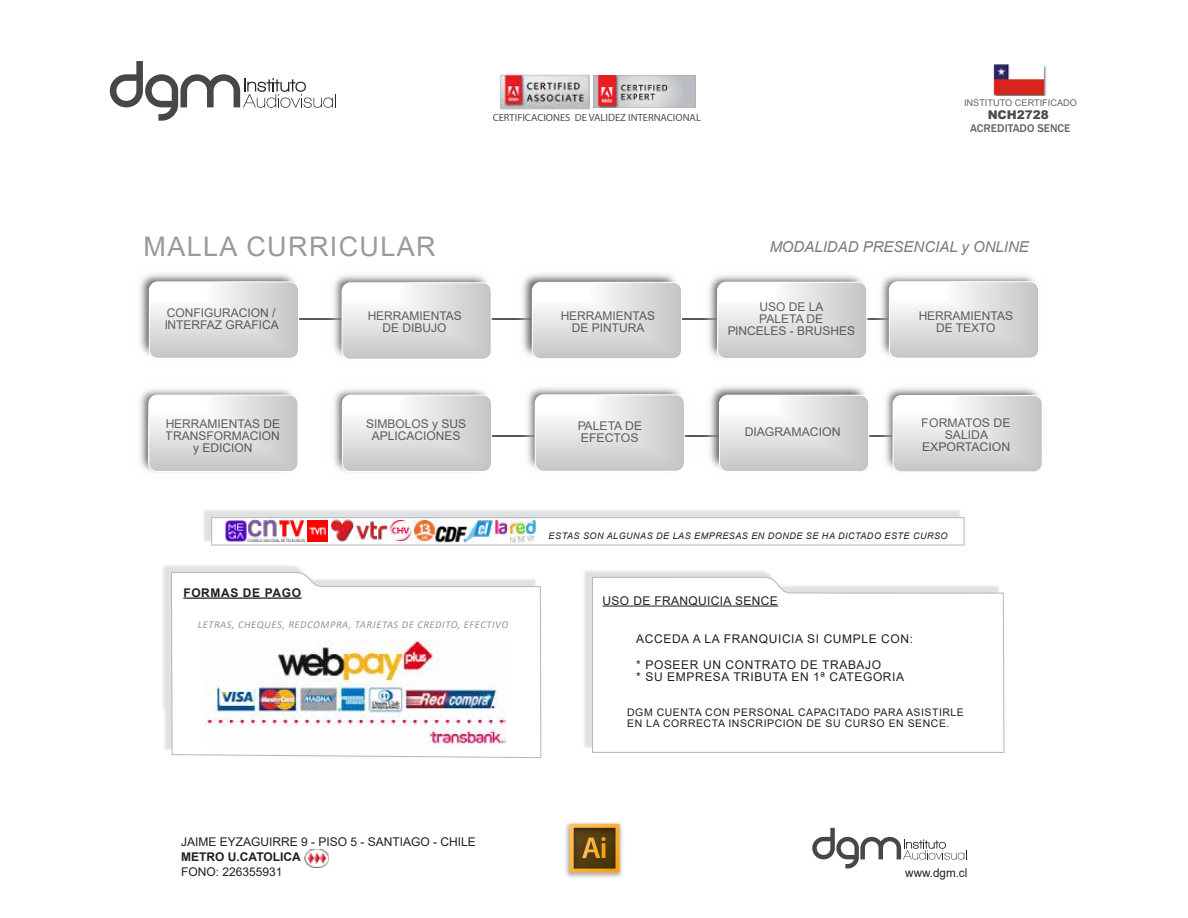
<style>
.page{position:relative;width:1188px;height:918px;background:#fff}
.page>*{position:absolute;margin:0;border:0;box-sizing:border-box;transform-origin:0 0}
.t1{font:27px "Arial";letter-spacing:.05em;color:#9a9a9a}
.t2{font:italic 15px "Arial";color:#58595b}
.t3{font:12px/12px "Arial";color:#231f20;text-align:center}
.t4{font:12px/12px "Arial";letter-spacing:.05em;color:#231f20}
.t5{font:900 12px "Arial";color:#000}
.t6{font:12px "Arial";letter-spacing:.03em;color:#231f20}
.t7{font:700 12px "Arial";color:#231f20}
.t8{font:700 12px "Arial";letter-spacing:.05em;color:#231f20}
.t9{font:500 11.55px "Franklin Gothic";color:#231f20}
.t10{font:10.5px/10.5px "Arial";letter-spacing:.05em;color:#231f20}
.t11{font:italic 10.5px "Calibri";letter-spacing:.05em;color:#939598}
.t12{font:10.5px "Myriad Pro";color:#000}
.t13{font:italic 9.15px "Arial";letter-spacing:.05em;color:#231f20}
.t14{font:9.15px "Arial";color:#231f20}
</style>
<div class="page">
<svg style="left:592px;top:522px;width:412px;height:231px"></svg>
<img style="left:140px;top:274px;width:142px;height:64px">
<svg style="left:149px;top:282px;width:133px;height:56px"></svg>
<div style="left:149px;top:282px;width:150px;height:77px;border:1px solid #fff;border-radius:8px"></div>
<img style="left:282px;top:274px;width:188px;height:64px">
<svg style="left:342px;top:283px;width:128px;height:55px"></svg>
<div style="left:342px;top:283px;width:149px;height:76px;border:1px solid #fff;border-radius:8px"></div>
<img style="left:470px;top:274px;width:187px;height:64px">
<svg style="left:532px;top:282px;width:125px;height:54px"></svg>
<div style="left:532px;top:282px;width:150px;height:77px;border:1px solid #fff;border-radius:8px"></div>
<svg style="left:348px;top:397px;width:126px;height:73px"></svg>
<div style="left:342px;top:395px;width:150px;height:77px;border:1px solid #fff;border-radius:8px"></div>
<img style="left:657px;top:274px;width:173px;height:62px">
<svg style="left:718px;top:282px;width:112px;height:52px"></svg>
<div style="left:717px;top:282px;width:150px;height:77px;border:1px solid #fff;border-radius:8px"></div>
<img style="left:830px;top:275px;width:205px;height:59px">
<svg style="left:889px;top:282px;width:148px;height:54px"></svg>
<div style="left:889px;top:282px;width:150px;height:76px;border:1px solid #fff;border-radius:8px"></div>
<img style="left:658px;top:334px;width:260px;height:61px">
<svg style="left:734px;top:397px;width:98px;height:73px"></svg>
<div style="left:719px;top:395px;width:150px;height:77px;border:1px solid #fff;border-radius:8px"></div>
<img style="left:163px;top:566px;width:140px;height:184px">
<svg style="left:171px;top:572px;width:370px;height:186px"></svg>
<hr style="left:183px;top:597px;width:119px;height:2px;background:#231f20">
<hr style="left:603px;top:606px;width:175px;height:1px;background:#231f20">
<img style="left:474px;top:336px;width:260px;height:138px">
<svg style="left:535px;top:395px;width:149px;height:76px"></svg>
<div style="left:535px;top:395px;width:150px;height:76px;border:1px solid #fff;border-radius:8px"></div>
<img style="left:832px;top:336px;width:207px;height:186px">
<svg style="left:893px;top:395px;width:147px;height:77px"></svg>
<div style="left:893px;top:395px;width:149px;height:77px;border:1px solid #fff;border-radius:8px"></div>
<img style="left:304px;top:849px;width:25px;height:19px">
<svg style="left:812px;top:828px;width:155px;height:40px"></svg>
<img style="left:565px;top:822px;width:58px;height:56px">
<svg style="left:570px;top:824px;width:49px;height:48px;background:#8e651d"></svg>
<img style="left:204px;top:641px;width:301px;height:105px">
<img style="left:204px;top:509px;width:758px;height:35px">
<div style="left:212px;top:517px;width:752px;height:28px;background:#fff;border:1px solid #b4b6b8"></div>
<img style="left:330px;top:516px;width:59px;height:28px">
<img style="left:412px;top:519px;width:20px;height:24px">
<img style="left:432px;top:515px;width:68px;height:31px">
<img style="left:226px;top:524px;width:78px;height:18px">
<img style="left:493px;top:519px;width:43px;height:24px">
<img style="left:308px;top:524px;width:20px;height:17px">
<img style="left:386px;top:521px;width:29px;height:20px">
<svg style="left:110px;top:61px;width:226px;height:60px"></svg>
<img style="left:593px;top:76px;width:103px;height:31px">
<img style="left:499px;top:74px;width:91px;height:35px">
<img style="left:140px;top:338px;width:208px;height:186px">
<svg style="left:149px;top:395px;width:149px;height:77px"></svg>
<div style="left:149px;top:395px;width:149px;height:77px;border:1px solid #fff;border-radius:8px"></div>
<img style="left:993px;top:64px;width:54px;height:32px">
<h1 class="t1" style="left:144px;top:228px;width:293px">MALLA CURRICULAR</h1>
<p class="t12" style="left:493px;top:111px;width:210px">CERTIFICACIONES DE VALIDEZ INTERNACIONAL</p>
<p class="t14" style="left:964px;top:97px;width:114px">INSTITUTO CERTIFICADO</p>
<p class="t5" style="left:956px;top:102px;width:130px">NCH2728 - ISO9001</p>
<p class="t9" style="left:970px;top:121px;width:102px">ACREDITADO SENCE</p>
<p class="t5" style="left:988px;top:106px;width:63px">NCH2728</p>
<p class="t9" style="left:990px;top:114px;width:66px">ACREDITADO</p>
<p class="t2" style="left:769px;top:237px;width:261px">MODALIDAD PRESENCIAL y ONLINE</p>
<p class="t3" style="left:164px;top:307px;width:116px;text-align:left">CONFIGURACION /<br>INTERFAZ GRAFICA</p>
<p class="t3" style="left:367px;top:310px;width:96px">HERRAMIENTAS<br>DE DIBUJO</p>
<p class="t3" style="left:727px;top:301px;width:130px">USO DE LA<br>PALETA DE<br>PINCELES - BRUSHES</p>
<p class="t3" style="left:560px;top:310px;width:96px">HERRAMIENTAS<br>DE PINTURA</p>
<p class="t3" style="left:919px;top:310px;width:96px">HERRAMIENTAS<br>DE TEXTO</p>
<p class="t3" style="left:166px;top:418px;width:116px">HERRAMIENTAS DE<br>TRANSFORMACION y EDICION</p>
<p class="t8" style="left:183px;top:584px;width:119px">FORMAS DE PAGO</p>
<p class="t3" style="left:366px;top:418px;width:102px">SIMBOLOS y SUS<br>APLICACIONES</p>
<p class="t11" style="left:198px;top:617px;width:312px">LETRAS, CHEQUES, REDCOMPRA, TARJETAS DE CREDITO, EFECTIVO</p>
<p class="t3" style="left:577px;top:419px;width:66px">PALETA DE<br>EFECTOS</p>
<p class="t3" style="left:922px;top:416px;width:90px">FORMATOS DE<br>SALIDA<br>EXPORTACION</p>
<p class="t3" style="left:744px;top:425px;width:98px">DIAGRAMACION</p>
<p class="t13" style="left:549px;top:530px;width:401px">ESTAS SON ALGUNAS DE LAS EMPRESAS EN DONDE SE HA DICTADO ESTE CURSO</p>
<p class="t6" style="left:603px;top:592px;width:177px">USO DE FRANQUICIA SENCE</p>
<p class="t4" style="left:636px;top:632px;width:278px">ACCEDA A LA FRANQUICIA SI CUMPLE CON:</p>
<p class="t4" style="left:636px;top:659px;width:269px">* POSEER UN CONTRATO DE TRABAJO<br>* SU EMPRESA TRIBUTA EN 1ª CATEGORIA</p>
<p class="t10" style="left:627px;top:707px;width:338px">DGM CUENTA CON PERSONAL CAPACITADO PARA ASISTIRLE<br>EN LA CORRECTA INSCRIPCION DE SU CURSO EN SENCE.</p>
<p class="t3" style="left:181px;top:836px;width:296px">JAIME EYZAGUIRRE 9 - PISO 5 - SANTIAGO - CHILE</p>
<p class="t7" style="left:181px;top:848px;width:121px">METRO U.CATOLICA</p>
<p class="t3" style="left:181px;top:866px;width:103px">FONO: 226355931</p>
<p class="t3" style="left:905px;top:867px;width:64px">www.dgm.cl</p>
</div>
